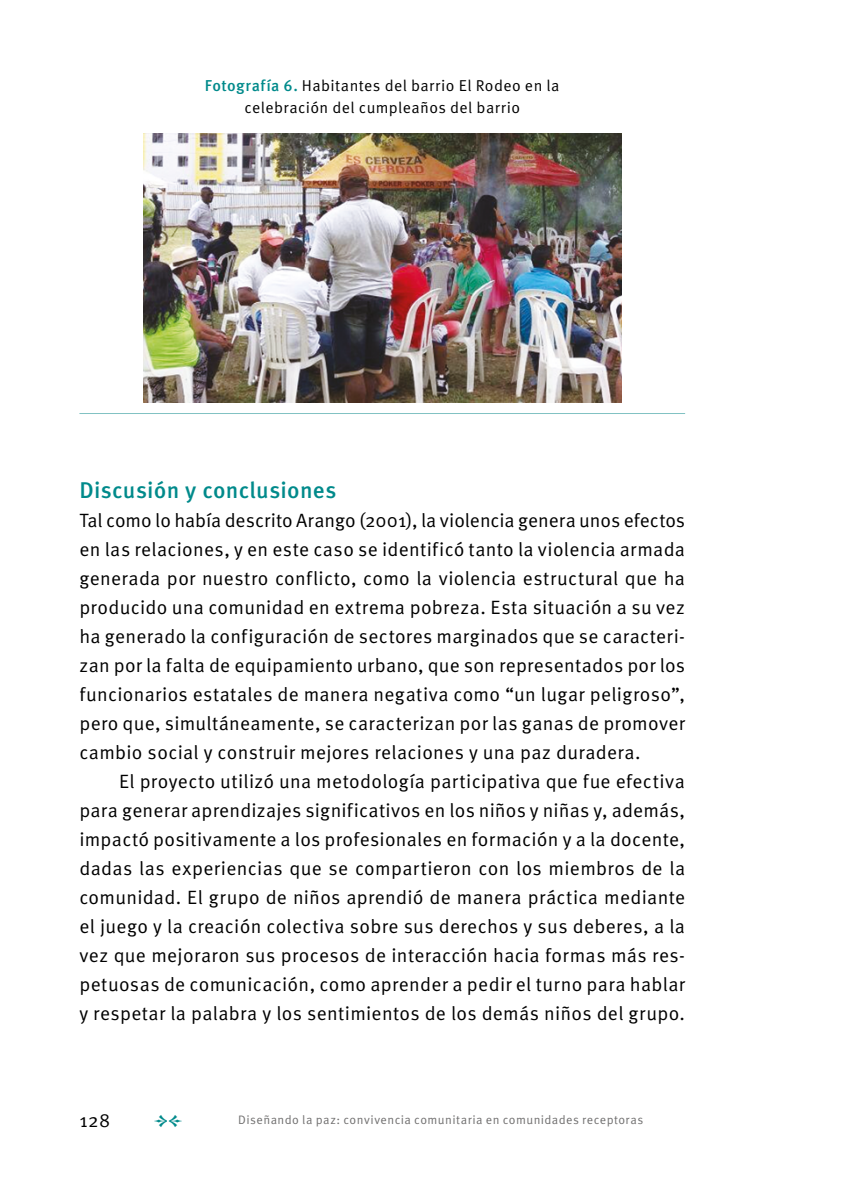
<style>
.page{position:relative;width:844px;height:1191px;background:#fff}
.page>*{position:absolute;margin:0;border:0;box-sizing:border-box;transform-origin:0 0}
._12Inter_1{font:500 22.75px "Meta Pro";letter-spacing:.01em;color:#008a8b}
._01Body_sin{font:19.25px/29.1px "Meta Pro";letter-spacing:.015em;color:#000;text-align:justify}
._02Body_san{font:19.25px/29.1px "Meta Pro";letter-spacing:.015em;color:#000;text-align:justify}
.Tit_Graf_Tab{font:15.75px/22.1px "Meta Pro";letter-spacing:.025em;color:#000;text-align:center}
.t1{font:12.25px "Meta Pro";letter-spacing:.035em;color:#706f6f}
.s1{font-weight:500;color:#008a8b}
</style>
<div class="page">
<hr style="left:79px;top:413px;width:606px;height:1px;background:#81c2c3">
<img style="left:143px;top:133px;width:478px;height:269px">
<p class="Tit_Graf_Tab" style="left:205px;top:75px;width:356px"><span class="s1">Fotografía 6.</span> Habitantes del barrio El Rodeo en la celebración del cumpleaños del barrio</p>
<p class="_12Inter_1" style="left:79px;top:476px;width:258px">Discusión y conclusiones</p>
<p class="_01Body_sin" style="left:79px;top:506px;width:607px">Tal como lo había descrito Arango (2001), la violencia genera unos efectos en las relaciones, y en este caso se identificó tanto la violencia armada generada por nuestro conflicto, como la violencia estructural que ha producido una comunidad en extrema pobreza. Esta situación a su vez ha generado la configuración de sectores marginados que se caracteri&shy;zan por la falta de equipamiento urbano, que son representados por los funcionarios estatales de manera negativa como “un lugar peligroso”, pero que, simultáneamente, se caracterizan por las ganas de promover cambio social y construir mejores relaciones y una paz duradera.</p>
<p class="_02Body_san" style="left:79px;top:767px;width:607px;text-indent:40px">El proyecto utilizó una metodología participativa que fue efectiva para generar aprendizajes significativos en los niños y niñas y, además, impactó positivamente a los profesionales en formación y a la docente, dadas las experiencias que se compartieron con los miembros de la comunidad. El grupo de niños aprendió de manera práctica mediante el juego y la creación colectiva sobre sus derechos y sus deberes, a la vez que mejoraron sus procesos de interacción hacia formas más res&shy;petuosas de comunicación, como aprender a pedir el turno para hablar y respetar la palabra y los sentimientos de los demás niños del grupo.</p>
<p class="_01Body_sin" style="left:79px;top:1106px;width:32px">128</p>
<p class="t1" style="left:238px;top:1111px;width:406px">Diseñando la paz: convivencia comunitaria en comunidades receptoras</p>
</div>
